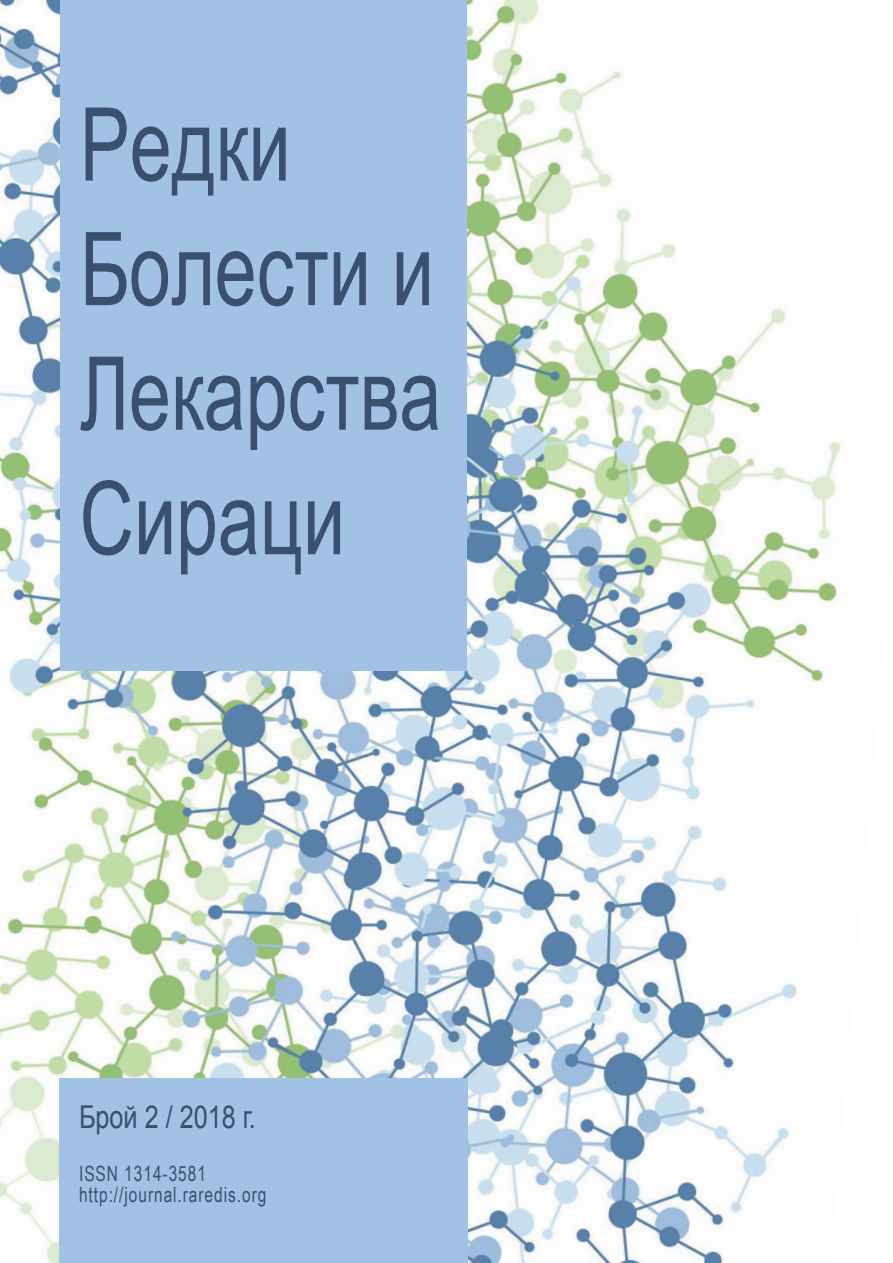
<style>
.page{position:relative;width:893px;height:1263px;background:#fff}
.page>*{position:absolute;margin:0;border:0;box-sizing:border-box;transform-origin:0 0}
.t1{font:102px/124.5px "Arial Narrow";color:#3b506e;scale:.9 1}
.t2{font:31.5px "Arial";color:#3b506e;scale:.8 1}
.t3{font:21px/21px "Arial Narrow";letter-spacing:.05em;color:#3b506e;scale:.9 1}
</style>
<div class="page">
<img style="left:0;top:0;width:841px;height:1263px">
<div style="left:60px;top:1078px;width:408px;height:185px;background:#a1c1e5"></div>
<div style="left:60px;top:0;width:407px;height:670px;background:#a1c1e5"></div>
<h1 class="t1" style="left:80px;top:79px;width:403px">Редки<br>Болести и<br>Лекарства<br>Сираци</h1>
<h2 class="t2" style="left:79px;top:1096px;width:223px">Брой 2 / 2018 г.</h2>
<p class="t3" style="left:79px;top:1162px;width:210px">ISSN 1314-3581 http://journal.raredis.org</p>
</div>
